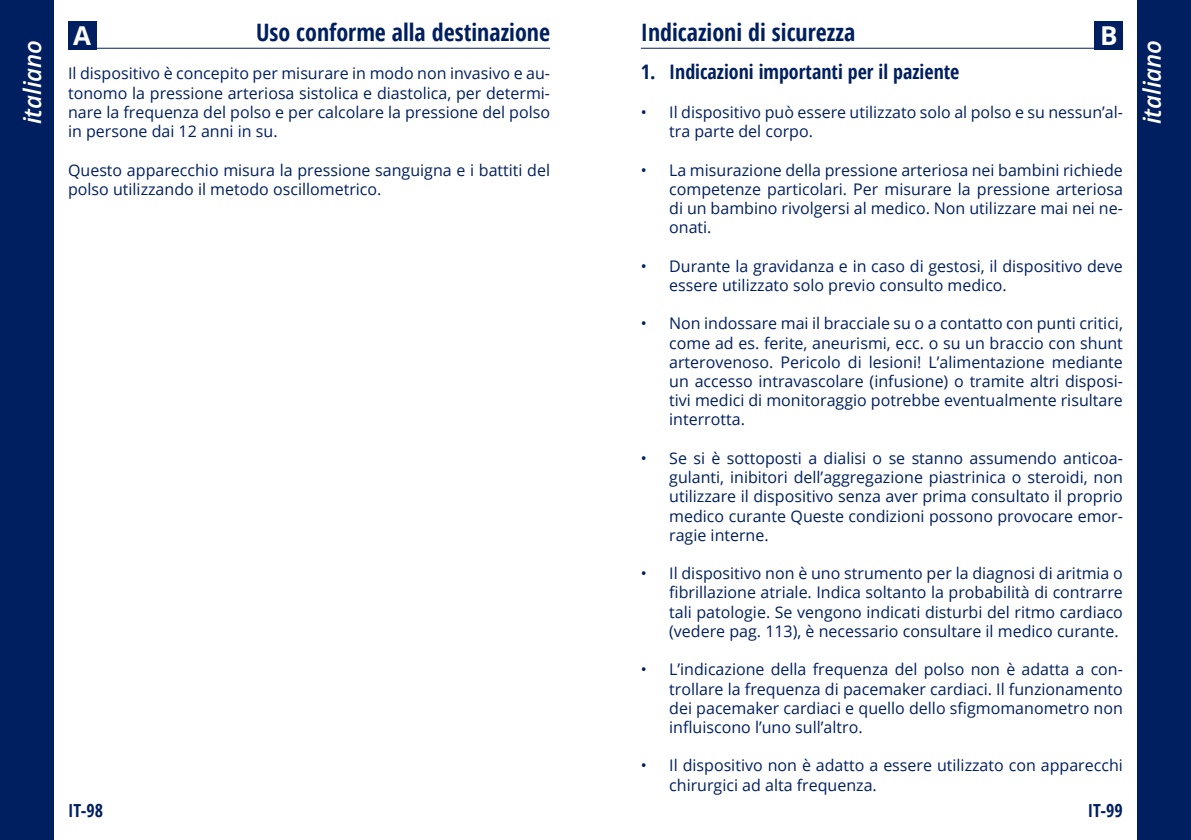
<style>
.page{position:relative;width:1191px;height:840px;background:#fff}
.page>*{position:absolute;margin:0;border:0;box-sizing:border-box;transform-origin:0 0}
.t1{font:700 26px "Open Sans";color:#fff}
.t2{font:700 condensed 24px "Open Sans";color:#001f60}
.t3{font:italic 600 24px "Open Sans";color:#fff}
.t4{font:700 condensed 20px "Open Sans";color:#001f60}
.t5{font:700 condensed 18px "Open Sans";color:#001f60}
.t6{font:16px/19.2px "Open Sans";color:#001f60;text-align:justify}
</style>
<div class="page">
<div style="left:1137px;top:0;width:54px;height:839px;background:#001f60"></div>
<div style="left:0;top:0;width:54px;height:839px;background:#001f60"></div>
<hr style="left:641px;top:48px;width:482px;height:1px;background:#001f60">
<hr style="left:68px;top:48px;width:482px;height:1px;background:#001f60">
<div style="left:1094px;top:21px;width:29px;height:28px;background:#001f60"></div>
<div style="left:68px;top:21px;width:28px;height:28px;background:#001f60"></div>
<h1 class="t1" style="left:73px;top:17px;width:19px">A</h1>
<h2 class="t2" style="left:256px;top:16px;width:296px">Uso conforme alla destinazione</h2>
<h2 class="t2" style="left:641px;top:16px;width:216px">Indicazioni di sicurezza</h2>
<h1 class="t1" style="left:1100px;top:17px;width:19px">B</h1>
<h2 class="t3" style="left:16px;top:124px;width:86px;rotate:-90deg">italiano</h2>
<h2 class="t3" style="left:1135px;top:124px;width:86px;rotate:-90deg">italiano</h2>
<p class="t4" style="left:641px;top:58px;width:320px">1. Indicazioni importanti per il paziente</p>
<p class="t6" style="left:68px;top:64px;width:483px">Il dispositivo è concepito per misurare in modo non invasivo e au&shy;tonomo la pressione arteriosa sistolica e diastolica, per determi&shy;nare la frequenza del polso e per calcolare la pressione del polso in persone dai 12 anni in su.</p>
<p class="t6" style="left:68px;top:160px;width:483px">Questo apparecchio misura la pressione sanguigna e i battiti del polso utilizzando il metodo oscillometrico.</p>
<p class="t6" style="left:669px;top:102px;width:455px;text-indent:-28px">• Il dispositivo può essere utilizzato solo al polso e su nessun’al&shy;tra parte del corpo.</p>
<p class="t6" style="left:669px;top:160px;width:455px;text-indent:-28px">• La misurazione della pressione arteriosa nei bambini richiede competenze particolari. Per misurare la pressione arteriosa di un bambino rivolgersi al medico. Non utilizzare mai nei ne&shy;onati.</p>
<p class="t6" style="left:669px;top:256px;width:455px;text-indent:-28px">• Durante la gravidanza e in caso di gestosi, il dispositivo deve essere utilizzato solo previo consulto medico.</p>
<p class="t6" style="left:669px;top:313px;width:455px;text-indent:-28px">• Non indossare mai il bracciale su o a contatto con punti critici, come ad es. ferite, aneurismi, ecc. o su un braccio con shunt arterovenoso. Pericolo di lesioni! L’alimentazione mediante un accesso intravascolare (infusione) o tramite altri disposi&shy;tivi medici di monitoraggio potrebbe eventualmente risultare interrotta.</p>
<p class="t6" style="left:669px;top:448px;width:455px;text-indent:-28px">• Se si è sottoposti a dialisi o se stanno assumendo anticoa&shy;gulanti, inibitori dell’aggregazione piastrinica o steroidi, non utilizzare il dispositivo senza aver prima consultato il proprio medico curante Queste condizioni possono provocare emor&shy;ragie interne.</p>
<p class="t6" style="left:669px;top:563px;width:455px;text-indent:-28px">• Il dispositivo non è uno strumento per la diagnosi di aritmia o fibrillazione atriale. Indica soltanto la probabilità di contrarre tali patologie. Se vengono indicati disturbi del ritmo cardiaco (vedere pag. 113), è necessario consultare il medico curante.</p>
<p class="t6" style="left:669px;top:659px;width:455px;text-indent:-28px">• L’indicazione della frequenza del polso non è adatta a con&shy;trollare la frequenza di pacemaker cardiaci. Il funzionamento dei pacemaker cardiaci e quello dello sfigmomanometro non influiscono l’uno sull’altro.</p>
<p class="t6" style="left:669px;top:755px;width:455px;text-indent:-28px">• Il dispositivo non è adatto a essere utilizzato con apparecchi chirurgici ad alta frequenza.</p>
<p class="t5" style="left:68px;top:797px;width:37px">IT-98</p>
<p class="t5" style="left:1087px;top:797px;width:37px">IT-99</p>
</div>
